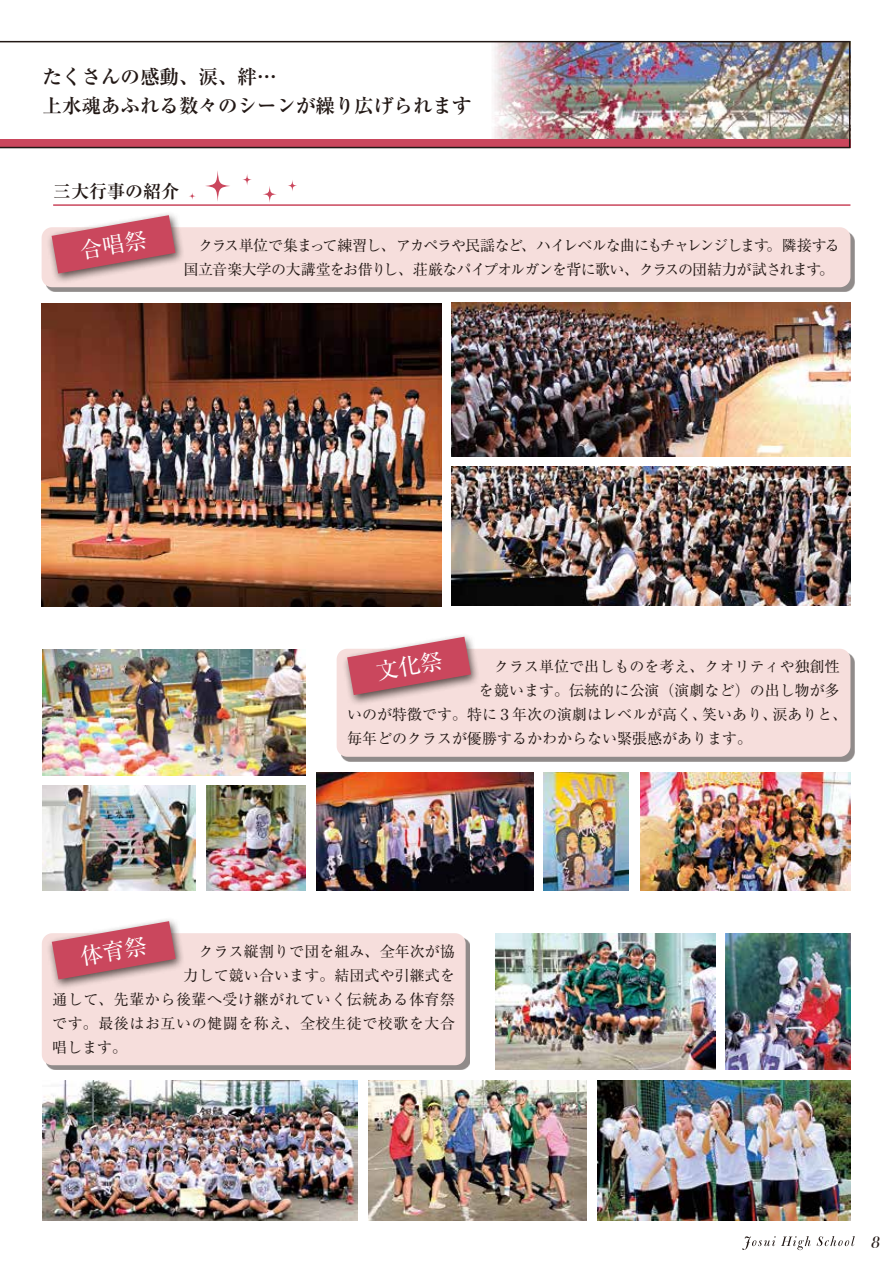
<style>
.page{position:relative;width:893px;height:1263px;background:#fff}
.page>*{position:absolute;margin:0;border:0;box-sizing:border-box;transform-origin:0 0}
.t1{font:700 19.5px/28.5px "Ryumin Pr 6 N";color:#221815}
.t2{font:700 18px "Ryumin Pr 6 N";color:#221815}
.t3{font:italic 16.5px "Bodoni Svty Two ITCTT";color:#221815}
.t4{font:15px "Ryumin Pr 6 N";color:#221815}
.t5{font:15px/24px "Ryumin Pr 6 N";letter-spacing:-.06em;color:#221815}
.t6{font:15px "Ryumin Pr 6 N";letter-spacing:.035em;color:#221815}
</style>
<div class="page">
<svg style="left:742px;top:1236px;width:113px;height:14px"></svg>
<div style="left:46px;top:231px;width:809px;height:61px;background:#221815;opacity:.5"></div>
<div style="left:47px;top:232px;width:798px;height:50px;background:#f6dedc;border-radius:5px"></div>
<div style="left:42px;top:227px;width:808px;height:60px;border:10px solid #f6dedc;border-radius:5px"></div>
<div style="left:46px;top:211px;width:139px;height:74px;background:#221815;opacity:.75"></div>
<div style="left:341px;top:653px;width:514px;height:108px;background:#221815;opacity:.5"></div>
<div style="left:342px;top:654px;width:503px;height:97px;background:#f6dedc;border-radius:5px"></div>
<div style="left:337px;top:649px;width:513px;height:108px;border:10px solid #f6dedc;border-radius:5px"></div>
<div style="left:342px;top:633px;width:139px;height:73px;background:#221815;opacity:.75"></div>
<div style="left:46px;top:937px;width:424px;height:132px;background:#221815;opacity:.5"></div>
<div style="left:47px;top:938px;width:413px;height:122px;background:#f6dedc;border-radius:5px"></div>
<div style="left:42px;top:933px;width:424px;height:132px;border:10px solid #f6dedc;border-radius:5px"></div>
<div style="left:46px;top:917px;width:139px;height:73px;background:#221815;opacity:.75"></div>
<hr style="left:53px;top:204px;width:797px;height:2px;background:#ca475d">
<svg style="left:188px;top:192px;width:8px;height:8px"></svg>
<svg style="left:205px;top:170px;width:25px;height:32px"></svg>
<svg style="left:242px;top:174px;width:10px;height:12px"></svg>
<svg style="left:263px;top:186px;width:14px;height:17px"></svg>
<svg style="left:287px;top:180px;width:10px;height:12px"></svg>
<img style="left:452px;top:467px;width:398px;height:138px">
<img style="left:452px;top:302px;width:398px;height:154px">
<img style="left:42px;top:650px;width:264px;height:125px">
<img style="left:43px;top:786px;width:153px;height:105px">
<img style="left:544px;top:772px;width:85px;height:119px">
<img style="left:316px;top:772px;width:217px;height:119px">
<img style="left:640px;top:772px;width:210px;height:119px">
<img style="left:206px;top:786px;width:100px;height:105px">
<img style="left:726px;top:933px;width:124px;height:136px">
<img style="left:597px;top:1080px;width:253px;height:140px">
<img style="left:496px;top:933px;width:219px;height:136px">
<img style="left:368px;top:1080px;width:219px;height:140px">
<img style="left:43px;top:1080px;width:314px;height:140px">
<img style="left:42px;top:303px;width:399px;height:304px">
<img style="left:0;top:41px;width:850px;height:107px">
<svg style="left:52px;top:215px;width:123px;height:59px"></svg>
<svg style="left:347px;top:637px;width:124px;height:58px"></svg>
<svg style="left:52px;top:921px;width:124px;height:58px"></svg>
<h1 class="t1" style="left:43px;top:62px;width:430px">たくさんの感動、涙、絆…<br>上水魂あふれる数々のシーンが繰り広げられます</h1>
<p class="t2" style="left:53px;top:177px;width:128px">三大行事の紹介</p>
<p class="t5" style="left:183px;top:233px;width:658px">　クラス単位で集まって練習し、アカペラや民謡など、ハイレベルな曲にもチャレンジします。隣接する国立音楽大学の大講堂をお借りし、荘厳なパイプオルガンを背に歌い、クラスの団結力が試されます。</p>
<p class="t4" style="left:479px;top:655px;width:362px">　クラス単位で出しものを考え、クオリティや独創性</p>
<p class="t4" style="left:479px;top:679px;width:362px">を競います。伝統的に公演（演劇など）の出し物が多</p>
<p class="t4" style="left:347px;top:703px;width:502px">いのが特徴です。特に３年次の演劇はレベルが高く、笑いあり、涙ありと、</p>
<p class="t4" style="left:347px;top:727px;width:406px">毎年どのクラスが優勝するかわからない緊張感があります。</p>
<p class="t4" style="left:184px;top:939px;width:273px">　クラス縦割りで団を組み、全年次が協</p>
<p class="t4" style="left:184px;top:963px;width:273px">力して競い合います。結団式や引継式を</p>
<p class="t6" style="left:52px;top:987px;width:404px">通して、先輩から後輩へ受け継がれていく伝統ある体育祭</p>
<p class="t6" style="left:52px;top:1011px;width:404px">です。最後はお互いの健闘を称え、全校生徒で校歌を大合</p>
<p class="t4" style="left:52px;top:1035px;width:77px">唱します。</p>
<p class="t3" style="left:870px;top:1229px;width:14px">8</p>
</div>
